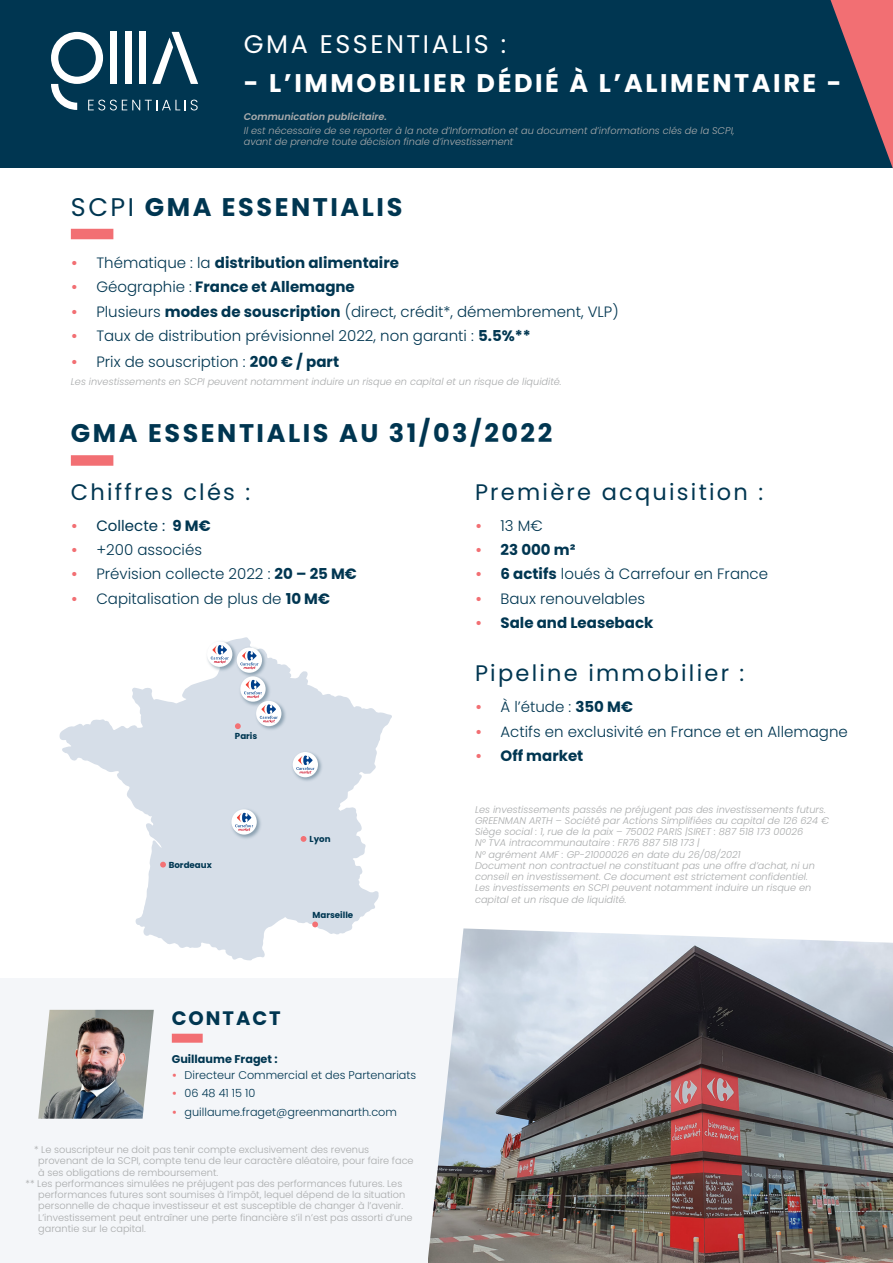
<style>
.page{position:relative;width:893px;height:1263px;background:#fff}
.page>*{position:absolute;margin:0;border:0;box-sizing:border-box;transform-origin:0 0}
.Paragraph_Style_2{font:700 25.5px "Poppins";letter-spacing:.1em;color:#003651}
.Head_1{font:700 25.5px "Poppins";letter-spacing:.1em;color:#fff}
.Head_1-2{font:25.5px "Poppins";letter-spacing:.1em;color:#fff}
.Paragraph_Style_1{font:22.5px "Poppins";letter-spacing:.1em;color:#003651}
.Paragraph_Style_3{font:700 19.5px "Poppins";letter-spacing:.1em;color:#003651}
.t1{font:300 15px "Poppins";color:#003651}
.t2{font:700 15px "Poppins";color:#003651}
.t3{font:15px "Poppins";color:#003651}
.t4{font:300 11.25px "Poppins";color:#003651}
.Body{font:700 11.25px "Poppins";color:#003651}
.Body-2{font:italic 300 9.75px/11.2px "Poppins";color:#a9abac}
.Body-3{font:300 9.75px/11.2px "Poppins";color:#a9abac}
.Body-4{font:italic 600 9.75px "Poppins";color:#a9abac}
.t5{font:700 8.7px "Poppins";color:#003752}
.s1{font-weight:400}
.s2{font-weight:600;color:#f26f73}
.s3{font-weight:300}
.s4{font-weight:700}
</style>
<div class="page">
<div style="left:0;top:978px;width:427px;height:285px;background:#f4f6f9"></div>
<div style="left:0;top:0;width:893px;height:168px;background:#003651"></div>
<svg style="left:51px;top:32px;width:147px;height:78px"></svg>
<div style="left:71px;top:229px;width:42px;height:10px;background:#f26f73"></div>
<img style="left:428px;top:928px;width:465px;height:335px">
<div style="left:71px;top:455px;width:42px;height:11px;background:#f26f73"></div>
<svg style="left:60px;top:637px;width:332px;height:323px;fill:#d6dee8"></svg>
<svg style="left:235px;top:723px;width:6px;height:6px"></svg>
<svg style="left:160px;top:862px;width:6px;height:5px"></svg>
<svg style="left:312px;top:921px;width:6px;height:6px"></svg>
<svg style="left:301px;top:836px;width:5px;height:6px"></svg>
<img style="left:204px;top:639px;width:35px;height:34px">
<div style="left:207px;top:641px;width:25px;height:26px;background:#fff;border-radius:50%"></div>
<svg style="left:211px;top:645px;width:18px;height:18px"></svg>
<img style="left:234px;top:645px;width:35px;height:34px">
<div style="left:237px;top:647px;width:25px;height:26px;background:#fff;border-radius:50%"></div>
<svg style="left:240px;top:651px;width:18px;height:18px"></svg>
<img style="left:238px;top:674px;width:34px;height:34px">
<svg style="left:240px;top:676px;width:26px;height:26px"></svg>
<svg style="left:244px;top:680px;width:18px;height:18px"></svg>
<img style="left:253px;top:698px;width:35px;height:35px">
<div style="left:256px;top:701px;width:25px;height:25px;background:#fff;border-radius:50%"></div>
<svg style="left:260px;top:704px;width:18px;height:19px"></svg>
<img style="left:290px;top:749px;width:34px;height:35px">
<div style="left:293px;top:752px;width:25px;height:25px;background:#fff;border-radius:50%"></div>
<svg style="left:296px;top:755px;width:18px;height:19px"></svg>
<img style="left:229px;top:806px;width:34px;height:35px">
<svg style="left:231px;top:809px;width:26px;height:26px"></svg>
<svg style="left:235px;top:813px;width:18px;height:18px"></svg>
<div style="left:172px;top:1034px;width:31px;height:9px;background:#f26f73"></div>
<img style="left:38px;top:1010px;width:116px;height:109px">
<svg style="left:830px;top:0;width:63px;height:169px"></svg>
<p class="Head_1-2" style="left:244px;top:29px;width:264px">GMA ESSENTIALIS :</p>
<p class="Head_1" style="left:244px;top:68px;width:599px">- L’IMMOBILIER DÉDIÉ À L’ALIMENTAIRE -</p>
<p class="Body-4" style="left:244px;top:111px;width:145px">Communication publicitaire.</p>
<p class="Body-2" style="left:244px;top:125px;width:492px">Il est nécessaire de se reporter à la note d’Information et au document d’informations clés de la SCPI, avant de prendre toute décision finale d’investissement</p>
<p class="Paragraph_Style_2" style="left:71px;top:192px;width:333px"><span class="s1">SCPI</span> GMA ESSENTIALIS</p>
<p class="t2" style="left:71px;top:254px;width:330px"><span class="s2">•</span> <span class="s3">Thématique : la</span> distribution alimentaire</p>
<p class="t2" style="left:71px;top:278px;width:286px"><span class="s2">•</span> <span class="s3">Géographie :</span> France et Allemagne</p>
<p class="t1" style="left:71px;top:303px;width:549px"><span class="s2">•</span> Plusieurs <span class="s4">modes de souscription</span> (direct, crédit*, démembrement, VLP)</p>
<p class="t1" style="left:71px;top:327px;width:461px"><span class="s2">•</span> Taux de distribution prévisionnel 2022, non garanti : <span class="s4">5.5%**</span></p>
<p class="t1" style="left:71px;top:353px;width:270px"><span class="s2">•</span> Prix de souscription : <span class="s4">200 € / part</span></p>
<p class="Body-2" style="left:71px;top:376px;width:492px">Les investissements en SCPI peuvent notamment induire un risque en capital et un risque de liquidité.</p>
<p class="Paragraph_Style_2" style="left:71px;top:419px;width:483px">GMA ESSENTIALIS AU 31/03/2022</p>
<p class="Paragraph_Style_1" style="left:475px;top:479px;width:290px">Première acquisition :</p>
<p class="t1" style="left:475px;top:517px;width:69px"><span class="s2">•</span> 13 M€</p>
<p class="t2" style="left:475px;top:541px;width:102px"><span class="s2">•</span> 23 000 m²</p>
<p class="t1" style="left:475px;top:565px;width:295px"><span class="s2">•</span> <span class="s4">6 actifs</span> loués à Carrefour en France</p>
<p class="t1" style="left:475px;top:590px;width:172px"><span class="s2">•</span> Baux renouvelables</p>
<p class="t2" style="left:475px;top:614px;width:180px"><span class="s2">•</span> Sale and Leaseback</p>
<p class="Paragraph_Style_1" style="left:71px;top:479px;width:181px">Chiffres clés :</p>
<p class="t3" style="left:71px;top:517px;width:141px"><span class="s2">•</span> Collecte : <span class="s4">9 M€</span></p>
<p class="t1" style="left:71px;top:541px;width:133px"><span class="s2">•</span> +200 associés</p>
<p class="t1" style="left:71px;top:565px;width:287px"><span class="s2">•</span> Prévision collecte 2022 : <span class="s4">20 – 25 M€</span></p>
<p class="t1" style="left:71px;top:590px;width:261px"><span class="s2">•</span> Capitalisation de plus de <span class="s4">10 M€</span></p>
<p class="t5" style="left:235px;top:730px;width:24px">Paris</p>
<p class="t5" style="left:169px;top:860px;width:45px">Bordeaux</p>
<p class="t5" style="left:310px;top:834px;width:23px">Lyon</p>
<p class="t5" style="left:312px;top:910px;width:42px">Marseille</p>
<p class="Paragraph_Style_3" style="left:172px;top:1007px;width:110px">CONTACT</p>
<p class="Body" style="left:172px;top:1052px;width:107px">Guillaume Fraget :</p>
<p class="t4" style="left:172px;top:1068px;width:246px"><span class="s2">•</span> Directeur Commercial et des Partenariats</p>
<p class="t4" style="left:172px;top:1087px;width:85px"><span class="s2">•</span> 06 48 41 15 10</p>
<p class="t4" style="left:172px;top:1105px;width:227px"><span class="s2">•</span> guillaume.fraget@greenmanarth.com</p>
<p class="Body-3" style="left:38px;top:1144px;width:377px;text-indent:-4px">* Le souscripteur ne doit pas tenir compte exclusivement des revenus provenant de la SCPI, compte tenu de leur caractère aléatoire, pour faire face à ses obligations de remboursement.</p>
<p class="Body-3" style="left:38px;top:1178px;width:376px;text-indent:-13px">** Les performances simulées ne préjugent pas des performances futures. Les performances futures sont soumises à l’impôt, lequel dépend de la situation personnelle de chaque investisseur et est susceptible de changer à l’avenir.<br>L’investissement peut entraîner une perte financière s’il n’est pas assorti d’une garantie sur le capital.</p>
<p class="Paragraph_Style_1" style="left:475px;top:660px;width:271px">Pipeline immobilier :</p>
<p class="t1" style="left:475px;top:698px;width:159px"><span class="s2">•</span> À l’étude : <span class="s4">350 M€</span></p>
<p class="t1" style="left:475px;top:722px;width:374px"><span class="s2">•</span> Actifs en exclusivité en France et en Allemagne</p>
<p class="t2" style="left:475px;top:747px;width:110px"><span class="s2">•</span> Off market</p>
<p class="Body-2" style="left:475px;top:804px;width:355px">Les investissements passés ne préjugent pas des investissements futurs.<br>GREENMAN ARTH – Société par Actions Simplifiées au capital de 126 624 €</p>
<p class="Body-2" style="left:475px;top:826px;width:330px">Siège social : 1, rue de la paix – 75002 PARIS |SIRET : 887 518 173 00026</p>
<p class="Body-2" style="left:475px;top:837px;width:267px">N° TVA intracommunautaire : FR76 887 518 173 |<br>N° agrément AMF : GP-21000026 en date du 26/08/2021</p>
<p class="Body-2" style="left:475px;top:860px;width:341px">Document non contractuel ne constituant pas une offre d’achat, ni un conseil en investissement. Ce document est strictement confidentiel.</p>
<p class="Body-2" style="left:475px;top:882px;width:338px">Les investissements en SCPI peuvent notamment induire un risque en capital et un risque de liquidité.</p>
</div>
